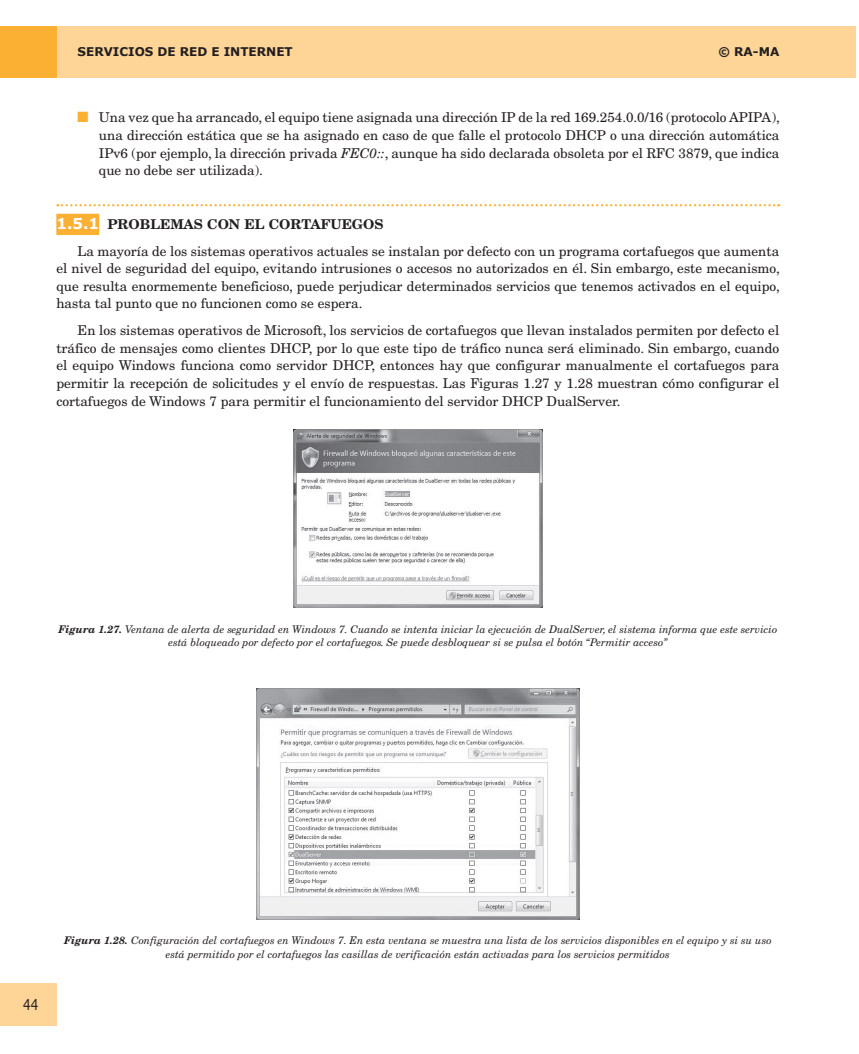
<style>
.page{position:relative;width:859px;height:1054px;background:#fff}
.page>*{position:absolute;margin:0;border:0;box-sizing:border-box;transform-origin:0 0}
.t1{font:15px "Verdana";color:#231f20;scale:.8 1}
.t2{font:13.5px/17.7px "New Century Schlbk";color:#231f20;text-align:justify}
.t3{font:700 13.5px "New Century Schlbk";color:#231f20}
.t4{font:700 12px "Verdana";color:#231f20}
.t5{font:italic 10.5px/13.5px "New Century Schlbk";color:#231f20;text-align:center}
.s1{font-family:"Monotype Sorts";font-size:14.25px;color:#fbb034}
.s2{font-style:italic}
.s3{font-family:"Verdana";font-size:15px;color:#fff}
.s4{font-weight:700}
</style>
<div class="page">
<div style="left:0;top:983px;width:56px;height:43px;background:#fed497"></div>
<div style="left:56px;top:27px;width:800px;height:51px;background:#fed497"></div>
<div style="left:0;top:27px;width:56px;height:51px;background:#fbb034"></div>
<svg style="left:57px;top:204px;width:722px;height:2px"></svg>
<div style="left:56px;top:214px;width:43px;height:21px;background:#fbb034"></div>
<img style="left:293px;top:430px;width:249px;height:178px">
<img style="left:256px;top:689px;width:323px;height:230px">
<p class="t4" style="left:78px;top:44px;width:217px">SERVICIOS DE RED E INTERNET</p>
<p class="t4" style="left:718px;top:44px;width:62px">© RA-MA</p>
<p class="t2" style="left:99px;top:109px;width:682px;text-indent:-21px"><span class="s1">n</span> Una vez que ha arrancado, el equipo tiene asignada una dirección IP de la red 169.254.0.0/16 (protocolo APIPA), una dirección estática que se ha asignado en caso de que falle el protocolo DHCP o una dirección automática IPv6 (por ejemplo, la dirección privada <span class="s2">FEC0::</span>, aunque ha sido declarada obsoleta por el RFC 3879, que indica que no debe ser utilizada).</p>
<p class="t3" style="left:56px;top:216px;width:256px"><span class="s3">1.5.1</span> PROBLEMAS C ON EL C ORTAF</p>
<p class="t2" style="left:78px;top:211px;width:703px;line-height:26.5px;text-indent:253px"><span class="s4">UEGOS<br></span>La mayoría de los sistemas operativos actuales se instalan por defecto con un programa cortafuegos que aumenta</p>
<p class="t2" style="left:56px;top:259px;width:725px">el nivel de seguridad del equipo, evitando intrusiones o accesos no autorizados en él. Sin embargo, este mecanismo, que resulta enormemente beneficioso, puede perjudicar determinados servicios que tenemos activados en el equipo, hasta tal punto que no funcionen como se espera.</p>
<p class="t2" style="left:56px;top:321px;width:724px;text-indent:21px">En los sistemas operativos de Microsoft, los servicios de cortafuegos que llevan instalados permiten por defecto el tráfico de mensajes como clientes DHCP, por lo que este tipo de tráfico nunca será eliminado. Sin embargo, cuando el equipo Windows funciona como servidor DHCP, entonces hay que configurar manualmente el cortafuegos para permitir la recepción de solicitudes y el envío de respuestas. Las Figuras 1.27 y 1.28 muestran cómo configurar el cortafuegos de Windows 7 para permitir el funcionamiento del servidor DHCP DualServer.</p>
<p class="t5" style="left:58px;top:622px;width:720px"><span class="s4">Figura 1.27.</span> Ventana de alerta de seguridad en Windows 7. Cuando se intenta iniciar la ejecución de DualServer, el sistema informa que este servicio está bloqueado por defecto por el cortafuegos. Se puede desbloquear si se pulsa el botón “Permitir acceso”</p>
<p class="t1" style="left:23px;top:995px;width:21px">44</p>
<p class="t5" style="left:64px;top:934px;width:709px"><span class="s4">Figura 1.28.</span> Configuración del cortafuegos en Windows 7. En esta ventana se muestra una lista de los servicios disponibles en el equipo y si su uso está permitido por el cortafuegos las casillas de verificación están activadas para los servicios permitidos</p>
</div>
